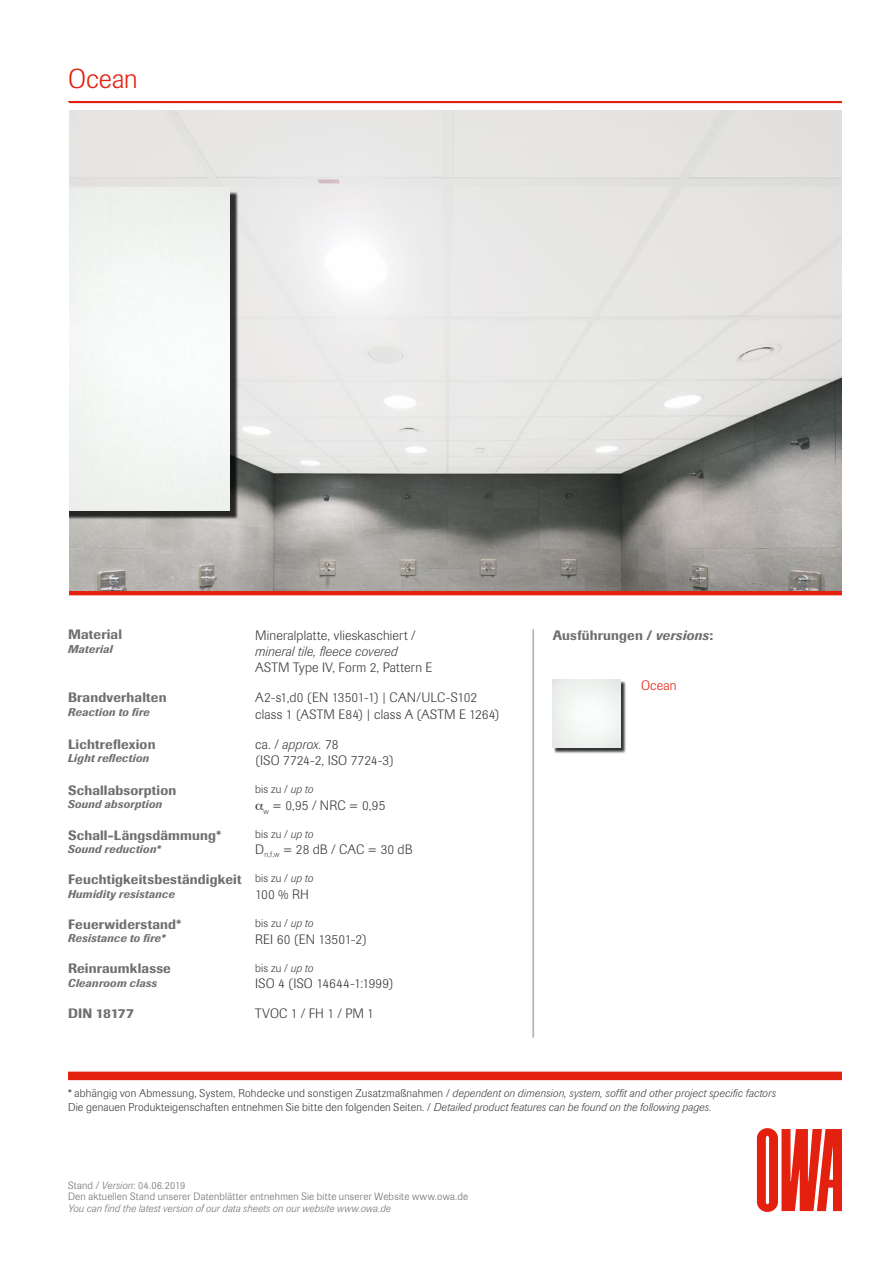
<style>
.page{position:relative;width:893px;height:1263px;background:#fff}
.page>*{position:absolute;margin:0;border:0;box-sizing:border-box;transform-origin:0 0}
.t1{font:300 27px "Imago Pro";color:#e4200e}
.t2{font:300 13.5px/16.5px "Imago Pro";letter-spacing:.015em;color:#3b3b3a}
.t3{font:500 13.5px "Imago Pro";letter-spacing:.01em;color:#6f6f6e}
.t4{font:italic 300 13.5px "Imago Pro";letter-spacing:.01em;color:#3b3b3a}
.t5{font:300 13.5px "Imago Pro";letter-spacing:.015em;color:#e4200e}
.t6{font:300 11.25px/13.5px "Imago Pro";letter-spacing:.02em;color:#3b3b3a}
.t7{font:italic 500 11.25px "Imago Pro";letter-spacing:.025em;color:#6f6f6e}
.t8{font:300 10.5px/11.6px "Imago Pro";letter-spacing:.025em;color:#6f6f6e}
.t9{font:italic 300 10.5px "Imago Pro";letter-spacing:.02em;color:#6f6f6e}
.s1{font-style:italic}
</style>
<div class="page">
<hr style="left:68px;top:101px;width:774px;height:2px;background:#e4200e">
<svg style="left:69px;top:590px;width:773px;height:5px;background:#d43728"></svg>
<div style="left:68px;top:1071px;width:774px;height:9px;background:#e4200e"></div>
<svg style="left:757px;top:1128px;width:85px;height:84px"></svg>
<hr style="left:532px;top:629px;width:2px;height:408px;background:#b1b2b3">
<div style="left:554px;top:681px;width:73px;height:72px;background:#000;opacity:.8"></div>
<img style="left:553px;top:680px;width:68px;height:68px">
<img style="left:69px;top:111px;width:773px;height:479px">
<div style="left:4px;top:191px;width:235px;height:329px;background:#000;opacity:.8"></div>
<div style="left:68px;top:187px;width:162px;height:323px;background:#f4f7f4"></div>
<div style="left:0;top:102px;width:68px;height:493px;background:#fff"></div>
<h1 class="t1" style="left:68px;top:61px;width:71px">Ocean</h1>
<p class="t3" style="left:68px;top:626px;width:56px">Material</p>
<p class="t7" style="left:68px;top:642px;width:46px">Material</p>
<p class="t2" style="left:255px;top:626px;width:162px">Mineralplatte, vlieskaschiert /</p>
<p class="t4" style="left:255px;top:642px;width:144px">mineral tile, fleece covered</p>
<p class="t2" style="left:255px;top:659px;width:179px">ASTM Type IV, Form 2, Pattern E</p>
<p class="t3" style="left:68px;top:689px;width:100px">Brandverhalten</p>
<p class="t7" style="left:68px;top:704px;width:83px">Reaction to fire</p>
<p class="t2" style="left:255px;top:689px;width:246px">A2-s1,d0 (EN 13501-1) | CAN/ULC-S102 class 1 (ASTM E84) | class A (ASTM E 1264)</p>
<p class="t3" style="left:68px;top:735px;width:89px">Lichtreflexion</p>
<p class="t7" style="left:68px;top:751px;width:83px">Light reflection</p>
<p class="t2" style="left:255px;top:735px;width:140px">ca. / <span class="s1">approx.</span> 78<br>(ISO 7724-2, ISO 7724-3)</p>
<p class="t3" style="left:68px;top:781px;width:110px">Schallabsorption</p>
<p class="t7" style="left:68px;top:797px;width:96px">Sound absorption</p>
<p class="t6" style="left:255px;top:782px;width:60px">bis zu / <span class="s1">up to</span></p>
<p class="t2" style="left:263px;top:796px;width:124px"><sub>w</sub> = 0,95 / NRC = 0,95</p>
<p class="t3" style="left:68px;top:826px;width:155px">Schall-Längsdämmung*</p>
<p class="t7" style="left:68px;top:842px;width:94px">Sound reduction*</p>
<p class="t6" style="left:255px;top:827px;width:60px">bis zu / <span class="s1">up to</span></p>
<p class="t2" style="left:255px;top:841px;width:159px">D<sub>n,f,w</sub> = 28 dB / CAC = 30 dB</p>
<p class="t3" style="left:68px;top:871px;width:175px">Feuchtigkeitsbeständigkeit</p>
<p class="t7" style="left:68px;top:886px;width:108px">Humidity resistance</p>
<p class="t6" style="left:255px;top:872px;width:60px">bis zu / <span class="s1">up to</span></p>
<p class="t2" style="left:255px;top:886px;width:55px">100 % RH</p>
<p class="t3" style="left:68px;top:915px;width:115px">Feuerwiderstand*</p>
<p class="t7" style="left:68px;top:931px;width:99px">Resistance to fire*</p>
<p class="t6" style="left:255px;top:916px;width:60px">bis zu / <span class="s1">up to</span></p>
<p class="t2" style="left:255px;top:930px;width:113px">REI 60 (EN 13501-2)</p>
<p class="t3" style="left:68px;top:960px;width:104px">Reinraumklasse</p>
<p class="t7" style="left:68px;top:975px;width:91px">Cleanroom class</p>
<p class="t6" style="left:255px;top:961px;width:60px">bis zu / <span class="s1">up to</span></p>
<p class="t2" style="left:255px;top:975px;width:140px">ISO 4 (ISO 14644-1:1999)</p>
<p class="t3" style="left:68px;top:1004px;width:67px">DIN 18177</p>
<p class="t2" style="left:255px;top:1005px;width:120px">TVOC 1 / FH 1 / PM 1</p>
<p class="t3" style="left:553px;top:626px;width:162px">Ausführungen / <span class="s1">versions</span>:</p>
<p class="t5" style="left:641px;top:676px;width:37px">Ocean</p>
<p class="t6" style="left:68px;top:1086px;width:709px">* abhängig von Abmessung, System, Rohdecke und sonstigen Zusatzmaßnahmen / <span class="s1">dependent on dimension, system, soffit and other project specific factors<br></span>Die genauen Produkteigenschaften entnehmen Sie bitte den folgenden Seiten. / <span class="s1">Detailed product features can be found on the following pages.</span></p>
<p class="t8" style="left:68px;top:1179px;width:402px">Stand / <span class="s1">Version</span>: 04.06.2019<br>Den aktuellen Stand unserer Datenblätter entnehmen Sie bitte unserer Website www.owa.de</p>
<p class="t9" style="left:68px;top:1201px;width:324px">You can find the latest version of our data sheets on our website www.owa.de</p>
</div>
